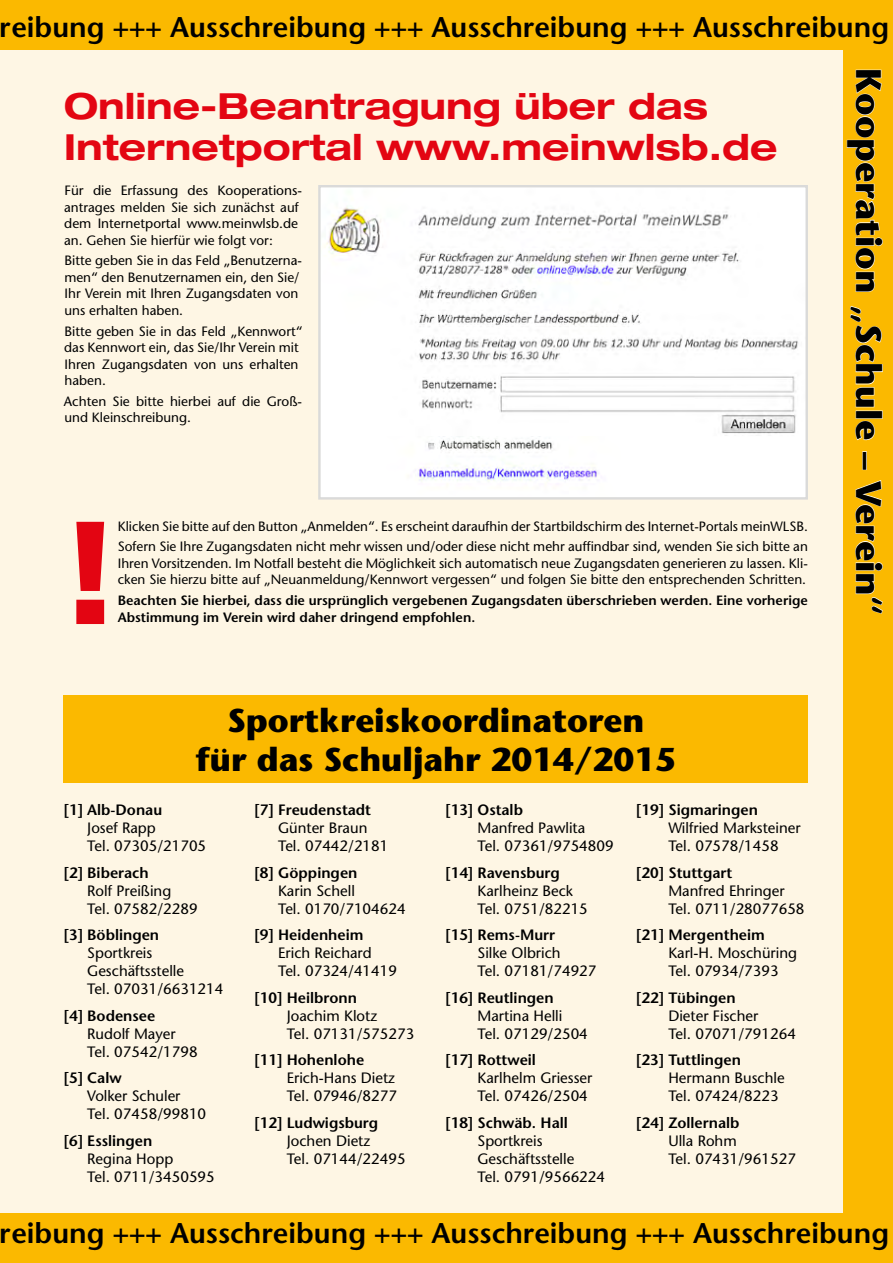
<style>
.page{position:relative;width:893px;height:1263px;background:#fef6e4}
.page>*{position:absolute;margin:0;border:0;box-sizing:border-box;transform-origin:0 0}
.t1{font:700 expanded 143.1px "Helvetica Neue";color:#e30512}
.t2{font:700 expanded 36px/40.5px "Helvetica Neue";color:#e30512}
.t3{font:700 35.55px "Stone Sans";color:#000}
.t4{font:700 33px/39.6px "Stone Sans";color:#000;text-align:center}
.t5{font:600 28.5px "Stone Sans";color:#000}
.t6{font:15px/18px "Stone Sans";color:#000}
.t7{font:600 15px "Stone Sans";color:#000}
.t8{font:13.5px/16.5px "Stone Sans";color:#000}
.t9{font:600 13.5px "Stone Sans";color:#000}
</style>
<div class="page">
<div style="left:843px;top:0;width:50px;height:1263px;background:#fbb900"></div>
<svg style="left:846px;top:69px;width:37px;height:223px"></svg>
<svg style="left:849px;top:306px;width:34px;height:102px"></svg>
<svg style="left:855px;top:421px;width:20px;height:20px"></svg>
<div style="left:862px;top:451px;width:5px;height:19px;border:1px solid #fff"></div>
<svg style="left:855px;top:480px;width:28px;height:134px"></svg>
<div style="left:0;top:0;width:893px;height:50px;background:#fbb900"></div>
<div style="left:0;top:1213px;width:893px;height:50px;background:#fbb900"></div>
<img style="left:321px;top:188px;width:484px;height:309px">
<div style="left:318px;top:185px;width:490px;height:315px;border:2px solid #dadad9"></div>
<div style="left:64px;top:695px;width:744px;height:88px;background:#fbb900"></div>
<h3 class="t5" style="left:0;top:10px;width:891px">reibung +++ Ausschreibung +++ Ausschreibung +++ Ausschreibung</h3>
<h2 class="t2" style="left:64px;top:85px;width:715px">Online-Beantragung über das<br>Internetportal www.meinwlsb.de</h2>
<p class="t8" style="left:64px;top:182px;width:239px">Für die Erfassung des Kooperations&shy;antrages melden Sie sich zunächst auf dem Internetportal www.meinwlsb.de an. Gehen Sie hierfür wie folgt vor:</p>
<p class="t8" style="left:64px;top:252px;width:239px">Bitte geben Sie in das Feld „Benutzerna&shy;men“ den Benutzernamen ein, den Sie/ Ihr Verein mit Ihren Zugangsdaten von uns erhalten haben.</p>
<p class="t8" style="left:64px;top:323px;width:240px">Bitte geben Sie in das Feld „Kennwort“ das Kennwort ein, das Sie/Ihr Verein mit<br>Ihren Zugangsdaten von uns erhalten haben.</p>
<p class="t8" style="left:64px;top:393px;width:240px">Achten Sie bitte hierbei auf die Groß&shy;und Kleinschreibung.</p>
<h1 class="t1" style="left:64px;top:483px;width:54px">!</h1>
<p class="t8" style="left:118px;top:516px;width:692px;line-height:20.7px">Klicken Sie bitte auf den Button „Anmelden“. Es erscheint daraufhin der Startbildschirm des Internet-Portals meinWLSB.<br>Sofern Sie Ihre Zugangsdaten nicht mehr wissen und/oder diese nicht mehr auffindbar sind, wenden Sie sich bitte an</p>
<p class="t8" style="left:118px;top:555px;width:692px">Ihren Vorsitzenden. Im Notfall besteht die Möglichkeit sich automatisch neue Zugangsdaten generieren zu lassen. Kli&shy;cken Sie hierzu bitte auf „Neuanmeldung/Kennwort vergessen“ und folgen Sie bitte den entsprechenden Schritten.</p>
<p class="t9" style="left:118px;top:592px;width:692px">Beachten Sie hierbei, dass die ursprünglich vergebenen Zugangsdaten überschrieben werden. Eine vorherige</p>
<p class="t9" style="left:118px;top:609px;width:359px">Abstimmung im Verein wird daher dringend empfohlen.</p>
<h3 class="t4" style="left:196px;top:700px;width:482px">Sportkreiskoordinatoren<br>für das Schuljahr 2014/2015</h3>
<p class="t7" style="left:64px;top:801px;width:100px">[1] Alb-Donau</p>
<p class="t6" style="left:87px;top:819px;width:120px">Josef Rapp<br>Tel. 07305/21705</p>
<p class="t7" style="left:64px;top:863px;width:86px">[2] Biberach</p>
<p class="t6" style="left:87px;top:881px;width:112px">Rolf Preißing<br>Tel. 07582/2289</p>
<p class="t7" style="left:64px;top:926px;width:97px">[3] Böblingen</p>
<p class="t6" style="left:87px;top:944px;width:138px">Sportkreis<br>Geschäftsstelle<br>Tel. 07031/6631214</p>
<p class="t7" style="left:64px;top:1006px;width:93px">[4] Bodensee</p>
<p class="t6" style="left:87px;top:1024px;width:112px">Rudolf Mayer<br>Tel. 07542/1798</p>
<p class="t7" style="left:64px;top:1069px;width:59px">[5] Calw</p>
<p class="t6" style="left:87px;top:1087px;width:120px">Volker Schuler<br>Tel. 07458/99810</p>
<p class="t7" style="left:64px;top:1131px;width:90px">[6] Esslingen</p>
<p class="t6" style="left:87px;top:1149px;width:129px">Regina Hopp<br>Tel. 0711/3450595</p>
<p class="t7" style="left:255px;top:801px;width:118px">[7] Freudenstadt</p>
<p class="t6" style="left:278px;top:819px;width:112px">Günter Braun<br>Tel. 07442/2181</p>
<p class="t7" style="left:255px;top:863px;width:104px">[8] Göppingen</p>
<p class="t6" style="left:278px;top:881px;width:129px">Karin Schell<br>Tel. 0170/7104624</p>
<p class="t7" style="left:255px;top:926px;width:110px">[9] Heidenheim</p>
<p class="t6" style="left:278px;top:944px;width:120px">Erich Reichard<br>Tel. 07324/41419</p>
<p class="t7" style="left:255px;top:988px;width:104px">[10] Heilbronn</p>
<p class="t6" style="left:287px;top:1006px;width:129px">Joachim Klotz<br>Tel. 07131/575273</p>
<p class="t7" style="left:255px;top:1051px;width:111px">[11] Hohenlohe</p>
<p class="t6" style="left:287px;top:1069px;width:112px">Erich-Hans Dietz<br>Tel. 07946/8277</p>
<p class="t7" style="left:255px;top:1113px;width:125px">[12] Ludwigsburg</p>
<p class="t6" style="left:287px;top:1131px;width:120px">Jochen Dietz<br>Tel. 07144/22495</p>
<p class="t7" style="left:445px;top:801px;width:79px">[13] Ostalb</p>
<p class="t6" style="left:477px;top:819px;width:138px">Manfred Pawlita<br>Tel. 07361/9754809</p>
<p class="t7" style="left:445px;top:863px;width:116px">[14] Ravensburg</p>
<p class="t6" style="left:477px;top:881px;width:112px">Karlheinz Beck<br>Tel. 0751/82215</p>
<p class="t7" style="left:445px;top:926px;width:111px">[15] Rems-Murr</p>
<p class="t6" style="left:477px;top:944px;width:120px">Silke Olbrich<br>Tel. 07181/74927</p>
<p class="t7" style="left:445px;top:988px;width:110px">[16] Reutlingen</p>
<p class="t6" style="left:477px;top:1006px;width:112px">Martina Helli<br>Tel. 07129/2504</p>
<p class="t7" style="left:445px;top:1051px;width:92px">[17] Rottweil</p>
<p class="t6" style="left:477px;top:1069px;width:116px">Karlhelm Griesser<br>Tel. 07426/2504</p>
<p class="t7" style="left:445px;top:1113px;width:124px">[18] Schwäb. Hall</p>
<p class="t6" style="left:477px;top:1131px;width:129px">Sportkreis<br>Geschäftsstelle<br>Tel. 0791/9566224</p>
<p class="t7" style="left:636px;top:801px;width:123px">[19] Sigmaringen</p>
<p class="t6" style="left:668px;top:819px;width:134px">Wilfried Marksteiner<br>Tel. 07578/1458</p>
<p class="t7" style="left:636px;top:863px;width:98px">[20] Stuttgart</p>
<p class="t6" style="left:668px;top:881px;width:138px">Manfred Ehringer<br>Tel. 0711/28077658</p>
<p class="t7" style="left:636px;top:926px;width:130px">[21] Mergentheim</p>
<p class="t6" style="left:668px;top:944px;width:130px">Karl-H. Moschüring<br>Tel. 07934/7393</p>
<p class="t7" style="left:636px;top:988px;width:101px">[22] Tübingen</p>
<p class="t6" style="left:668px;top:1006px;width:129px">Dieter Fischer<br>Tel. 07071/791264</p>
<p class="t7" style="left:636px;top:1051px;width:106px">[23] Tuttlingen</p>
<p class="t6" style="left:668px;top:1069px;width:118px">Hermann Buschle<br>Tel. 07424/8223</p>
<p class="t7" style="left:636px;top:1113px;width:105px">[24] Zollernalb</p>
<p class="t6" style="left:668px;top:1131px;width:129px">Ulla Rohm<br>Tel. 07431/961527</p>
<h3 class="t3" style="left:890px;top:68px;width:549px;rotate:90deg">Kooperation „Schule – Verein“</h3>
<h3 class="t5" style="left:0;top:1216px;width:891px">reibung +++ Ausschreibung +++ Ausschreibung +++ Ausschreibung</h3>
</div>
